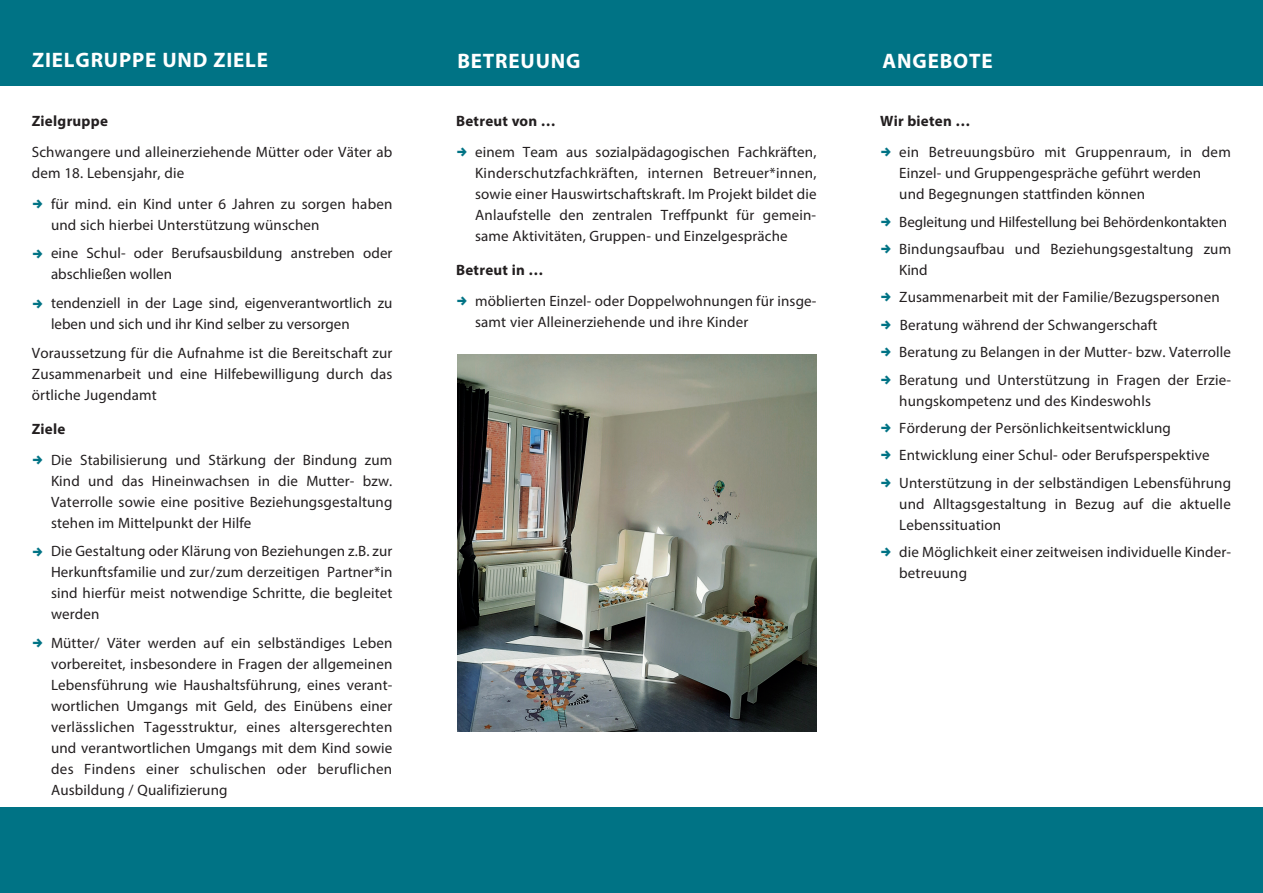
<style>
.page{position:relative;width:1263px;height:893px;background:#fff}
.page>*{position:absolute;margin:0;border:0;box-sizing:border-box;transform-origin:0 0}
.t1{font:700 21px "Myriad Pro";letter-spacing:.04em;color:#fff}
.t2{font:15px/21px "Myriad Pro";letter-spacing:.01em;color:#231f20}
.t3{font:700 15px "Myriad Pro";letter-spacing:.015em;color:#231f20}
</style>
<div class="page">
<div style="left:0;top:0;width:1263px;height:85px;background:#007385"></div>
<div style="left:0;top:808px;width:1263px;height:85px;background:#007385"></div>
<img style="left:457px;top:355px;width:359px;height:376px">
<h1 class="t1" style="left:32px;top:46px;width:237px">ZIELGRUPPE UND ZIELE</h1>
<h1 class="t1" style="left:457px;top:47px;width:125px">BETREUUNG</h1>
<h1 class="t1" style="left:882px;top:47px;width:112px">ANGEBOTE</h1>
<p class="t3" style="left:32px;top:111px;width:78px">Zielgruppe</p>
<p class="t2" style="left:32px;top:141px;width:362px">Schwangere und alleinerziehende Mütter oder Väter ab dem 18. Lebensjahr, die</p>
<p class="t2" style="left:51px;top:193px;width:343px">für mind. ein Kind unter 6 Jahren zu sorgen haben und sich hierbei Unterstützung wünschen</p>
<p class="t2" style="left:51px;top:242px;width:343px">eine Schul- oder Berufsausbildung anstreben oder abschließen wollen</p>
<p class="t2" style="left:51px;top:292px;width:343px">tendenziell in der Lage sind, eigenverantwortlich zu leben und sich und ihr Kind selber zu versorgen</p>
<p class="t2" style="left:32px;top:342px;width:362px;text-align:justify">Voraussetzung für die Aufnahme ist die Bereitschaft zur Zusammenarbeit und eine Hilfebewilligung durch das örtliche Jugendamt</p>
<p class="t3" style="left:32px;top:419px;width:35px">Ziele</p>
<p class="t2" style="left:51px;top:449px;width:343px;text-align:justify">Die Stabilisierung und Stärkung der Bindung zum Kind und das Hineinwachsen in die Mutter- bzw.<br>Vaterrolle sowie eine positive Beziehungsgestaltung stehen im Mittelpunkt der Hilfe</p>
<p class="t2" style="left:51px;top:540px;width:343px;text-align:justify">Die Gestaltung oder Klärung von Beziehungen z.B. zur Herkunftsfamilie und zur/zum derzeitigen Partner*in sind hierfür meist notwendige Schritte, die begleitet werden</p>
<p class="t2" style="left:51px;top:632px;width:343px;text-align:justify">Mütter/ Väter werden auf ein selbständiges Leben vorbereitet, insbesondere in Fragen der allgemeinen Lebensführung wie Haushaltsführung, eines verant&shy;wortlichen Umgangs mit Geld, des Einübens einer verlässlichen Tagesstruktur, eines altersgerechten und verantwortlichen Umgangs mit dem Kind sowie des Findens einer schulischen oder beruflichen Ausbildung / Qualifizierung</p>
<p class="t3" style="left:456px;top:112px;width:101px">Betreut von …</p>
<p class="t2" style="left:475px;top:141px;width:343px;text-align:justify">einem Team aus sozialpädagogischen Fachkräften, Kinderschutzfachkräften, internen Betreuer*innen, sowie einer Hauswirtschaftskraft. Im Projekt bildet die Anlaufstelle den zentralen Treffpunkt für gemein&shy;same Aktivitäten, Gruppen- und Einzelgespräche</p>
<p class="t3" style="left:456px;top:261px;width:89px">Betreut in …</p>
<p class="t2" style="left:475px;top:290px;width:343px">möblierten Einzel- oder Doppelwohnungen für insge&shy;samt vier Alleinerziehende und ihre Kinder</p>
<p class="t3" style="left:880px;top:112px;width:92px">Wir bieten …</p>
<p class="t2" style="left:899px;top:141px;width:333px">ein Betreuungsbüro mit Gruppenraum, in dem<br>Einzel- und Gruppengespräche geführt werden<br>und Begegnungen stattfinden können</p>
<p class="t2" style="left:899px;top:208px;width:333px;line-height:27.3px">Begleitung und Hilfestellung bei Behördenkontakten<br>Bindungsaufbau und Beziehungsgestaltung zum</p>
<p class="t2" style="left:899px;top:256px;width:333px;line-height:27.3px">Kind<br>Zusammenarbeit mit der Familie/Bezugspersonen Beratung während der Schwangerschaft<br>Beratung zu Belangen in der Mutter- bzw. Vaterrolle Beratung und Unterstützung in Fragen der Erzie-</p>
<p class="t2" style="left:899px;top:386px;width:333px;line-height:27.5px">hungskompetenz und des Kindeswohls<br>Förderung der Persönlichkeitsentwicklung Entwicklung einer Schul- oder Berufsperspektive Unterstützung in der selbständigen Lebensführung</p>
<p class="t2" style="left:899px;top:493px;width:333px">und Alltagsgestaltung in Bezug auf die aktuelle<br>Lebenssituation</p>
<p class="t2" style="left:899px;top:541px;width:333px">die Möglichkeit einer zeitweisen individuelle Kinder&shy;betreuung</p>
</div>
